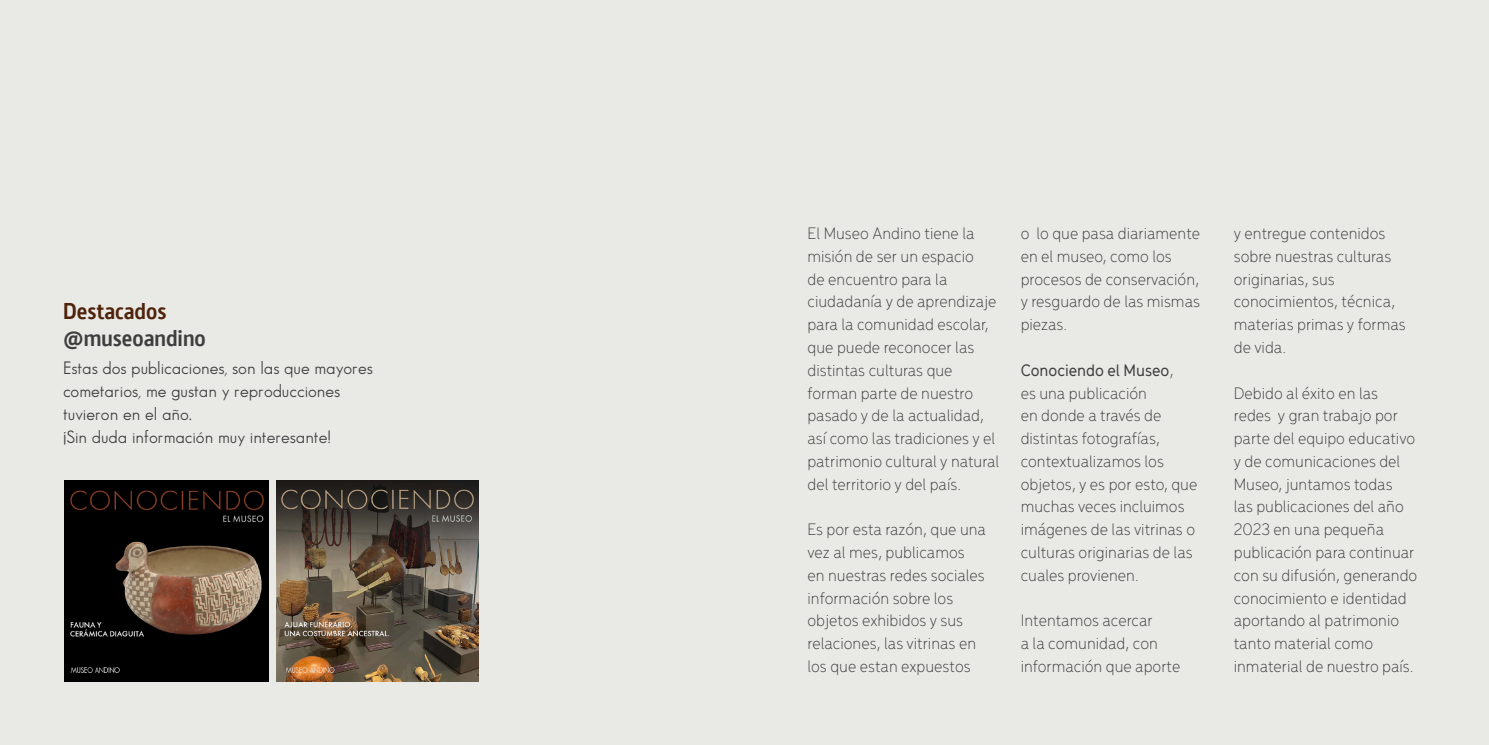
<style>
.page{position:relative;width:1489px;height:745px;background:#fff}
.page>*{position:absolute;margin:0;border:0;box-sizing:border-box;transform-origin:0 0}
.t1{font:700 22.75px "Dsignes";color:#3e3e3f}
.t2{font:700 22.75px "Dsignes";color:#4f230b}
.t3{font:300 17.5px/22.8px "Menca";color:#3e3e3f}
.t4{font:17.5px/22.8px "Sans Serif Book FLF";color:#3e3e3f}
.s1{font-weight:500}
</style>
<div class="page">
<div style="left:0;top:0;width:1488px;height:744px;background:#e9e9e5"></div>
<img style="left:276px;top:480px;width:203px;height:201px">
<img style="left:64px;top:480px;width:204px;height:201px">
<h1 class="t2" style="left:63px;top:297px;width:105px">Destacados</h1>
<h1 class="t1" style="left:63px;top:325px;width:144px">@museoandino</h1>
<p class="t4" style="left:63px;top:356px;width:311px">Estas dos publicaciones, son las que mayores cometarios, me gustan y reproducciones tuvieron en el año.<br>¡Sin duda información muy interesante!</p>
<p class="t3" style="left:807px;top:221px;width:193px">El Museo Andino tiene la misión de ser un espacio<br>de encuentro para la ciudadanía y de aprendizaje para la comunidad escolar, que puede reconocer las distintas culturas que forman parte de nuestro pasado y de la actualidad, así como las tradiciones y el patrimonio cultural y natural del territorio y del país.</p>
<p class="t3" style="left:807px;top:517px;width:180px">Es por esta razón, que una vez al mes, publicamos en nuestras redes sociales información sobre los objetos exhibidos y sus relaciones, las vitrinas en los que estan expuestos</p>
<p class="t3" style="left:1020px;top:221px;width:181px">o lo que pasa diariamente en el museo, como los procesos de conservación, y resguardo de las mismas piezas.</p>
<p class="t3" style="left:1020px;top:357px;width:178px"><span class="s1">Conociendo el Museo</span>,<br>es una publicación<br>en donde a través de distintas fotografías, contextualizamos los objetos, y es por esto, que muchas veces incluimos imágenes de las vitrinas o culturas originarias de las cuales provienen.</p>
<p class="t3" style="left:1020px;top:608px;width:161px">Intentamos acercar<br>a la comunidad, con información que aporte</p>
<p class="t3" style="left:1233px;top:221px;width:173px">y entregue contenidos sobre nuestras culturas originarias, sus conocimientos, técnica, materias primas y formas de vida.</p>
<p class="t3" style="left:1233px;top:380px;width:185px">Debido al éxito en las redes y gran trabajo por parte del equipo educativo y de comunicaciones del<br>Museo, juntamos todas<br>las publicaciones del año<br>2023 en una pequeña publicación para continuar con su difusión, generando conocimiento e identidad aportando al patrimonio tanto material como inmaterial de nuestro país.</p>
</div>
